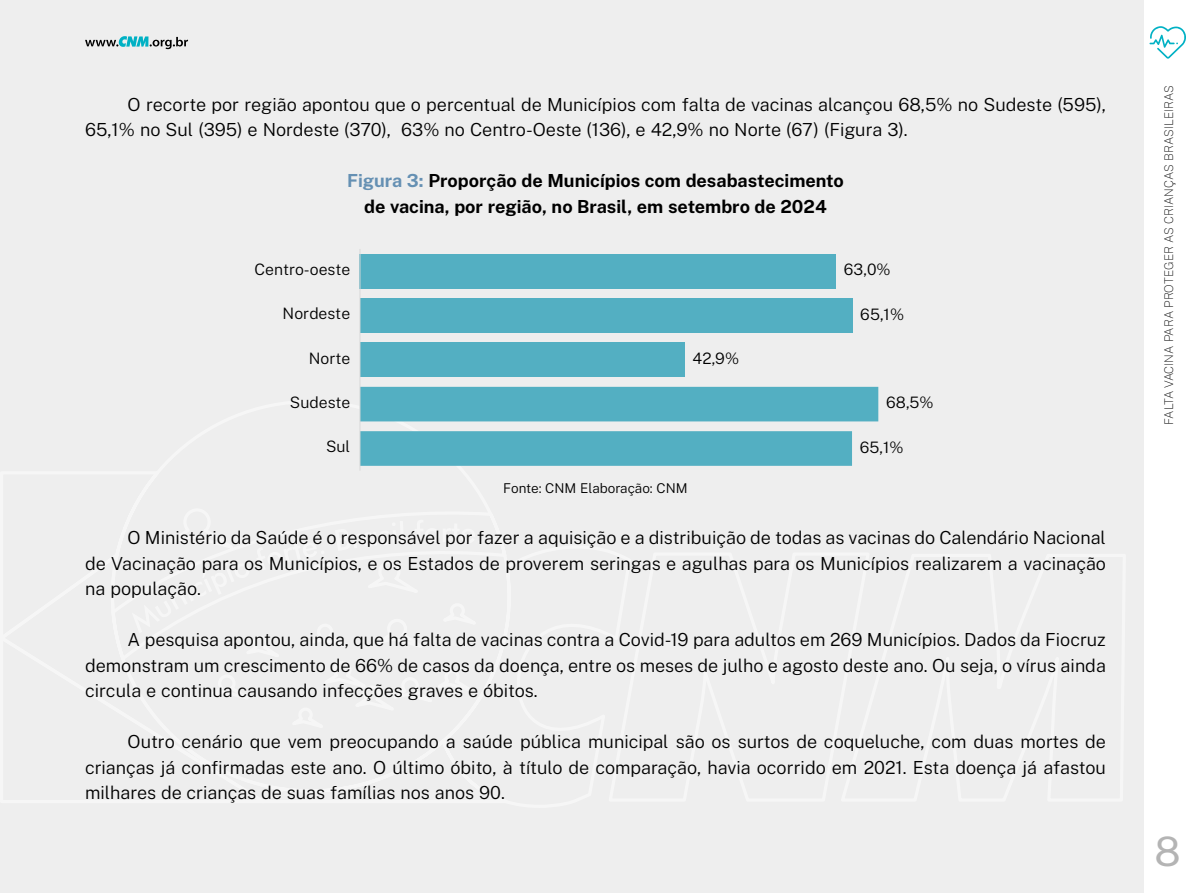
<style>
.page{position:relative;width:1191px;height:893px;background:#eee}
.page>*{position:absolute;margin:0;border:0;box-sizing:border-box;transform-origin:0 0}
.t1{font:40.5px "Public Sans";color:#b4b4b4}
.t2{font:300 18px/25.5px "Public Sans";color:#000;text-align:justify}
.t3{font:700 18px/25.5px "Public Sans";color:#000;text-align:center}
.t4{font:300 15.75px "Public Sans";color:#000}
.t5{font:300 13.5px "Public Sans";color:#000}
.t6{font:100 12px "Public Sans";color:#000}
.s1{color:#6590b3}
</style>
<div class="page">
<div style="left:1144px;top:0;width:47px;height:893px;background:#fff"></div>
<svg style="left:85px;top:36px;width:103px;height:13px"></svg>
<svg style="left:1149px;top:26px;width:37px;height:33px"></svg>
<div style="left:360px;top:254px;width:476px;height:34px;background:#53afc2"></div>
<div style="left:360px;top:298px;width:492px;height:35px;background:#53afc2"></div>
<div style="left:360px;top:343px;width:324px;height:34px;background:#53afc2"></div>
<svg style="left:360px;top:387px;width:518px;height:79px;background:#6ab8c8"></svg>
<hr style="left:359px;top:249px;width:1px;height:222px;background:#d9d9d9">
<p class="t2" style="left:85px;top:90px;width:1022px;text-indent:43px">O recorte por região apontou que o percentual de Municípios com falta de vacinas alcançou 68,5% no Sudeste (595),<br>65,1% no Sul (395) e Nordeste (370), 63% no Centro-Oeste (136), e 42,9% no Norte (67) (Figura 3).</p>
<p class="t3" style="left:347px;top:167px;width:498px"><span class="s1">Figura 3:</span> Proporção de Municípios com desabastecimento de vacina, por região, no Brasil, em setembro de 2024</p>
<p class="t4" style="left:254px;top:258px;width:97px">Centro-oeste</p>
<p class="t4" style="left:283px;top:303px;width:69px">Nordeste</p>
<p class="t4" style="left:309px;top:347px;width:43px">Norte</p>
<p class="t4" style="left:290px;top:391px;width:62px">Sudeste</p>
<p class="t4" style="left:326px;top:436px;width:26px">Sul</p>
<p class="t4" style="left:692px;top:347px;width:48px">42,9%</p>
<p class="t4" style="left:844px;top:259px;width:48px">63,0%</p>
<p class="t4" style="left:860px;top:303px;width:45px">65,1%</p>
<p class="t4" style="left:886px;top:392px;width:49px">68,5%</p>
<p class="t4" style="left:859px;top:436px;width:45px">65,1%</p>
<p class="t5" style="left:503px;top:478px;width:186px">Fonte: CNM Elaboração: CNM</p>
<p class="t2" style="left:85px;top:524px;width:1022px;text-indent:43px">O Ministério da Saúde é o responsável por fazer a aquisição e a distribuição de todas as vacinas do Calendário Nacional de Vacinação para os Municípios, e os Estados de proverem seringas e agulhas para os Municípios realizarem a vacinação na população.</p>
<p class="t2" style="left:85px;top:626px;width:1022px;text-indent:43px">A pesquisa apontou, ainda, que há falta de vacinas contra a Covid-19 para adultos em 269 Municípios. Dados da Fiocruz demonstram um crescimento de 66% de casos da doença, entre os meses de julho e agosto deste ano. Ou seja, o vírus ainda circula e continua causando infecções graves e óbitos.</p>
<p class="t2" style="left:85px;top:728px;width:1022px;text-indent:43px">Outro cenário que vem preocupando a saúde pública municipal são os surtos de coqueluche, com duas mortes de crianças já confirmadas este ano. O último óbito, à título de comparação, havia ocorrido em 2021. Esta doença já afastou milhares de crianças de suas famílias nos anos 90.</p>
<p class="t6" style="left:1161px;top:425px;width:341px;rotate:-90deg">FALTA VACINA PARA PROTEGER AS CRIANÇAS BRASILEIRAS</p>
<h1 class="t1" style="left:1154px;top:823px;width:28px">8</h1>
</div>
